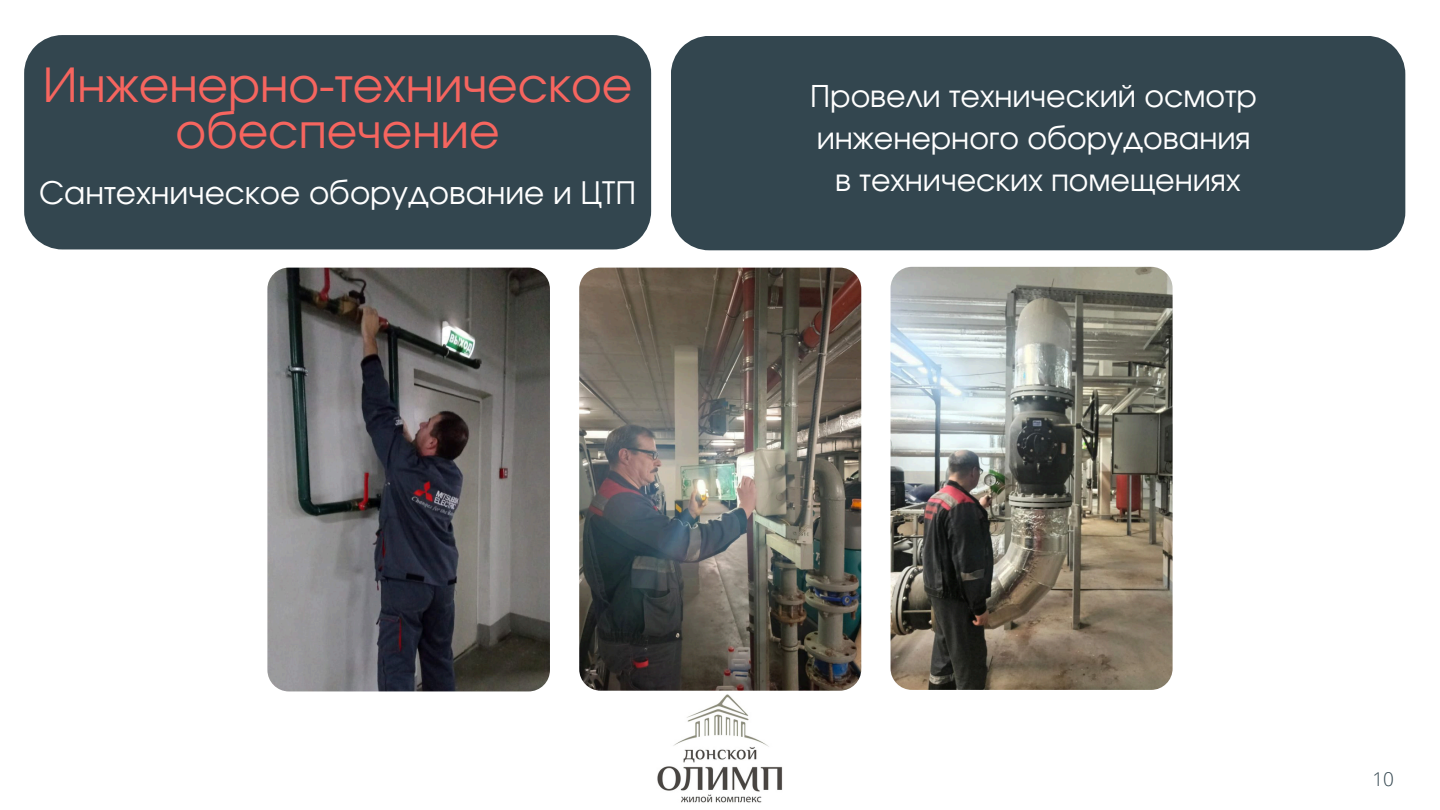
<style>
.page{position:relative;width:1440px;height:810px;background:#fff}
.page>*{position:absolute;margin:0;border:0;box-sizing:border-box;transform-origin:0 0}
.t1{font:47px/46.5px "Evolventa";color:#f6655f;text-align:center}
.t2{font:40px "Evolventa";color:#fff}
.t3{font:31px "Evolventa";color:#fff}
.t4{font:30px "Evolventa";color:#fff}
.t5{font:300 19px "Open Sans";color:#33464f}
</style>
<div class="page">
<img style="left:657px;top:694px;width:126px;height:109px">
<div style="left:671px;top:36px;width:734px;height:214px;background:#33464f"></div>
<div style="left:24px;top:35px;width:627px;height:214px;background:#33464f"></div>
<img style="left:267px;top:268px;width:283px;height:423px;border-radius:21px">
<img style="left:579px;top:268px;width:282px;height:423px;border-radius:21px">
<img style="left:891px;top:267px;width:282px;height:423px;border-radius:21px">
<p class="t1" style="left:43px;top:65px;width:591px">Инженерно-техническое обеспечение</p>
<p class="t3" style="left:39px;top:179px;width:599px">Сантехническое оборудование и ЦТП</p>
<h1 class="t2" style="left:59px;top:183px;width:560px">Электромонтажные работы</h1>
<p class="t4" style="left:810px;top:83px;width:448px">Провели технический осмотр</p>
<p class="t4" style="left:817px;top:125px;width:436px">инженерного оборудования</p>
<p class="t4" style="left:835px;top:167px;width:407px">в технических помещениях</p>
<p class="t5" style="left:1372px;top:765px;width:23px">10</p>
</div>
